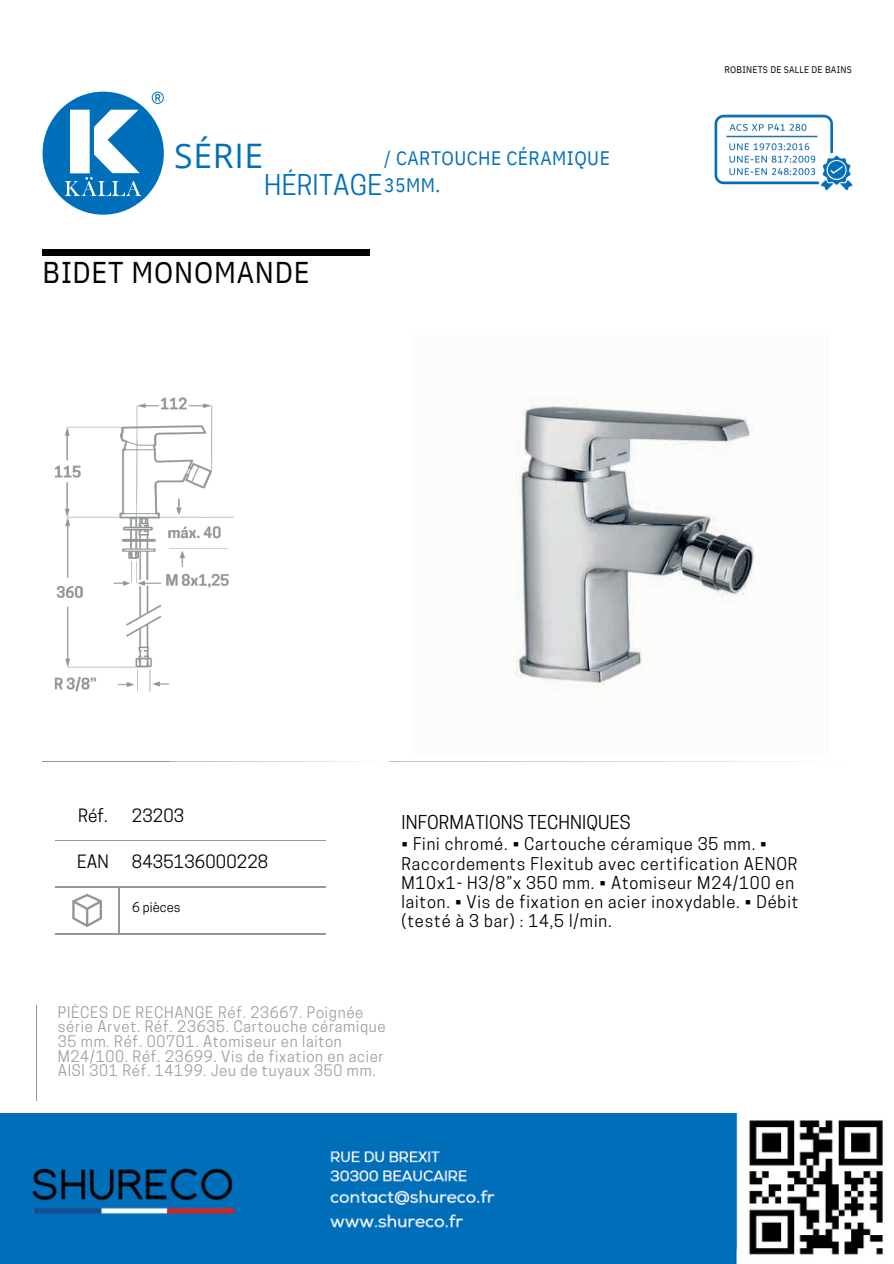
<style>
.page{position:relative;width:894px;height:1264px;background:#fff}
.page>*{position:absolute;margin:0;border:0;box-sizing:border-box;transform-origin:0 0}
.t1{font:33.75px "Open Sans";letter-spacing:.02em;color:#006fba}
.t2{font:30px "IBM Plex Sans Cond";letter-spacing:.025em;color:#000204}
.t3{font:26.85px "Cooper Hewitt";letter-spacing:.01em;color:#006fba}
.t4{font:19.5px/27px "IBM Plex Sans Cond";letter-spacing:.025em;color:#006fba}
.t5{font:18px "Cooper Hewitt";letter-spacing:.01em;color:#020202}
.t6{font:17.25px "Cooper Hewitt";letter-spacing:.01em;color:#020202}
.t7{font:16.5px/19.2px "Cooper Hewitt";letter-spacing:.05em;color:#020202}
.t8{font:15px/14.7px "Cooper Hewitt";letter-spacing:.05em;color:#9ca0a1}
.t9{font:12.9px "Cooper Hewitt";letter-spacing:.01em;color:#020202}
.t10{font:9.6px "IBM Plex Sans Cond";letter-spacing:.025em;color:#000204}
</style>
<div class="page">
<svg style="left:43px;top:92px;width:121px;height:123px"></svg>
<img style="left:54px;top:397px;width:181px;height:295px">
<div style="left:43px;top:250px;width:327px;height:6px;background:#000204"></div>
<img style="left:0;top:1262px;width:737px;height:1px">
<hr style="left:43px;top:761px;width:127px;height:1px;background:#939798">
<hr style="left:170px;top:761px;width:218px;height:1px;background:#939798">
<hr style="left:388px;top:761px;width:462px;height:1px;background:#939798">
<img style="left:515px;top:398px;width:239px;height:287px">
<svg style="left:36px;top:1005px;width:1px;height:95px"></svg>
<hr style="left:55px;top:840px;width:64px;height:1px;background:#939798">
<hr style="left:119px;top:840px;width:206px;height:1px;background:#939798">
<hr style="left:55px;top:886px;width:64px;height:1px;background:#939798">
<hr style="left:119px;top:886px;width:206px;height:1px;background:#939798">
<hr style="left:119px;top:887px;width:1px;height:46px;background:#939798">
<hr style="left:55px;top:933px;width:64px;height:1px;background:#939798">
<hr style="left:119px;top:933px;width:206px;height:1px;background:#939798">
<svg style="left:72px;top:893px;width:30px;height:34px"></svg>
<img style="left:714px;top:114px;width:139px;height:77px">
<img style="left:0;top:1113px;width:883px;height:149px">
<h2 class="t1" style="left:174px;top:132px;width:90px">SÉRIE</h2>
<p class="t4" style="left:384px;top:144px;width:227px">/ CARTOUCHE CÉRAMIQUE<br>35MM.</p>
<p class="t3" style="left:264px;top:175px;width:119px">HÉRITAGE</p>
<h6 class="t2" style="left:43px;top:252px;width:268px">BIDET MONOMANDE</h6>
<p class="t10" style="left:724px;top:63px;width:129px">ROBINETS DE SALLE DE BAINS</p>
<h6 class="t6" style="left:78px;top:808px;width:31px">Réf.</h6>
<h5 class="t6" style="left:77px;top:855px;width:33px">EAN</h5>
<h6 class="t6" style="left:132px;top:808px;width:54px">23203</h6>
<p class="t6" style="left:132px;top:855px;width:138px">8435136000228</p>
<h6 class="t9" style="left:132px;top:902px;width:50px">6 pièces</h6>
<p class="t5" style="left:401px;top:815px;width:231px">INFORMATIONS TECHNIQUES</p>
<p class="t7" style="left:401px;top:836px;width:398px">• Fini chromé. • Cartouche céramique 35 mm. • Raccordements Flexitub avec certification AENOR M10x1- H3/8”x 350 mm. • Atomiseur M24/100 en laiton. • Vis de fixation en acier inoxydable. • Débit (testé à 3 bar) : 14,5 l/min.</p>
<p class="t8" style="left:58px;top:1006px;width:329px">PIÈCES DE RECHANGE Réf. 23667. Poignée série Arvet. Réf. 23635. Cartouche céramique 35 mm. Réf. 00701. Atomiseur en laiton M24/100. Réf. 23699. Vis de fixation en acier AISI 301 Réf. 14199. Jeu de tuyaux 350 mm.</p>
</div>
